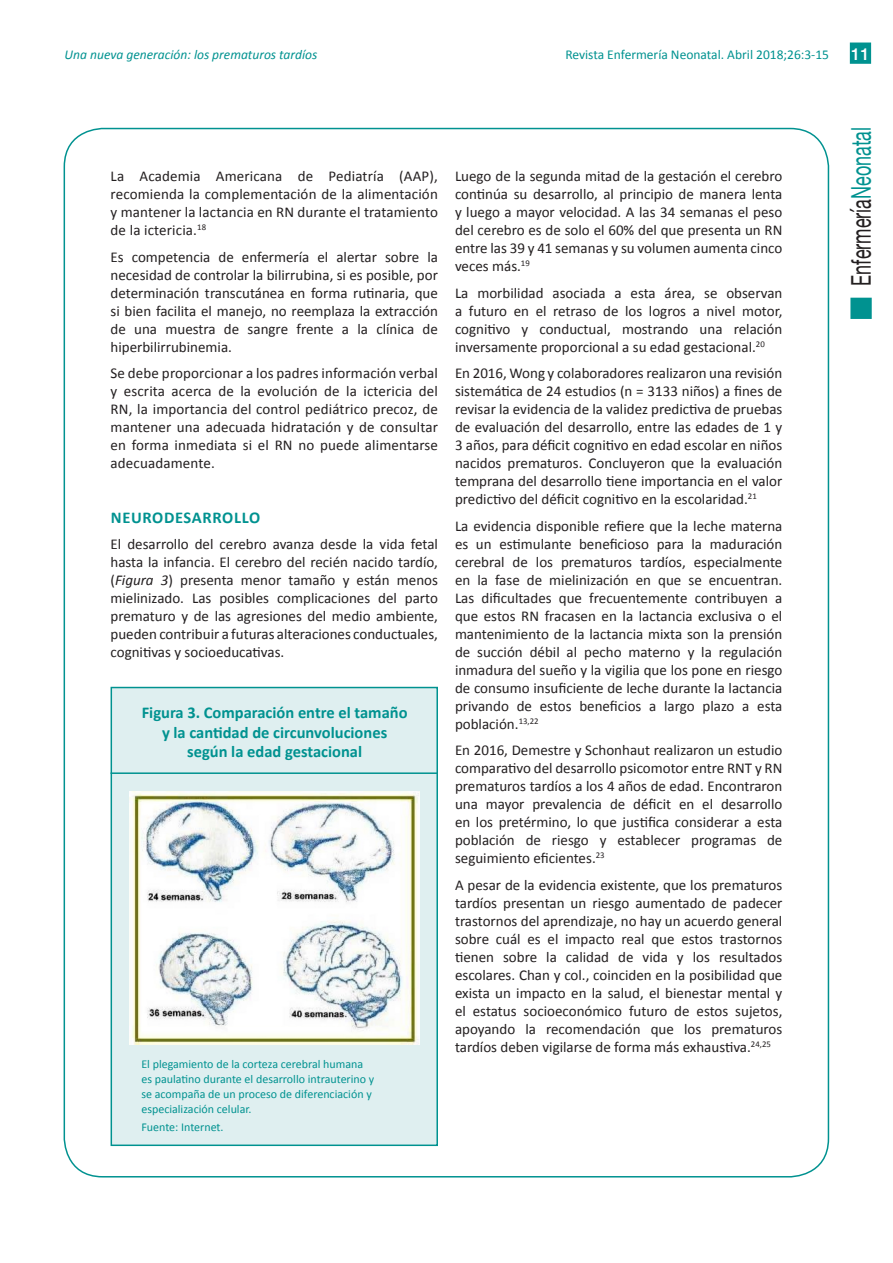
<style>
.page{position:relative;width:893px;height:1263px;background:#fff}
.page>*{position:absolute;margin:0;border:0;box-sizing:border-box;transform-origin:0 0}
.t1{font:27.15px "Helvetica Neue";color:#231f20;scale:.66 1}
._4_Subtítulos_x11{font:700 16.5px/19.5px "Calibri";color:#009290;text-align:center}
._4_Subtítulos_x11-2{font:700 16.5px "Calibri";letter-spacing:.04em;color:#009290}
.t2{font:500 16.5px "Helvetica Neue";color:#fff}
._3_Texto_normalx10{font:15px/18px "Calibri";color:#231f20;text-align:justify}
._7_Cuadros_texto_x10{font:13.5px "Calibri";color:#009290}
._7_Cuadros_texto_x10-2{font:italic 13.5px "Calibri";color:#009290}
._7_Cuadros_texto_x10-3{font:12px/15px "Calibri";color:#009290}
.s1{font-style:italic}
.s2{color:#009290}
</style>
<div class="page">
<div style="left:850px;top:298px;width:22px;height:21px;background:#009290;border:2px solid #009290"></div>
<div style="left:850px;top:43px;width:21px;height:21px;background:#009290"></div>
<div style="left:111px;top:687px;width:327px;height:459px;background:#dfeff0;border:2px solid #009290"></div>
<hr style="left:111px;top:772px;width:327px;height:2px;background:#009290">
<img style="left:130px;top:792px;width:289px;height:252px">
<p class="_7_Cuadros_texto_x10-2" style="left:65px;top:46px;width:254px">Una nueva generación: los prematuros tardíos</p>
<p class="_7_Cuadros_texto_x10" style="left:565px;top:46px;width:265px">Revista Enfermería Neonatal. Abril 2018;26:3-15</p>
<p class="t2" style="left:851px;top:41px;width:20px">11</p>
<p class="_3_Texto_normalx10" style="left:111px;top:167px;width:329px">La Academia Americana de Pediatría (AAP), recomienda la complementación de la alimentación y mantener la lactancia en RN durante el tratamiento de la ictericia.<sup>18</sup></p>
<p class="_3_Texto_normalx10" style="left:111px;top:248px;width:329px">Es competencia de enfermería el alertar sobre la necesidad de controlar la bilirrubina, si es posible, por determinación transcutánea en forma rutinaria, que si bien facilita el manejo, no reemplaza la extracción de una muestra de sangre frente a la clínica de hiperbilirrubinemia.</p>
<p class="_3_Texto_normalx10" style="left:111px;top:364px;width:329px">Se debe proporcionar a los padres información verbal y escrita acerca de la evolución de la ictericia del RN, la importancia del control pediátrico precoz, de mantener una adecuada hidratación y de consultar en forma inmediata si el RN no puede alimentarse adecuadamente.</p>
<p class="_4_Subtítulos_x11-2" style="left:111px;top:507px;width:151px">NEURODESARROLLO</p>
<p class="_3_Texto_normalx10" style="left:111px;top:535px;width:329px">El desarrollo del cerebro avanza desde la vida fetal hasta la infancia. El cerebro del recién nacido tardío, (<span class="s1">Figura 3</span>) presenta menor tamaño y están menos mielinizado. Las posibles complicaciones del parto prematuro y de las agresiones del medio ambiente, pueden contribuir a futuras alteraciones conductuales, cognitivas y socioeducativas.</p>
<p class="_4_Subtítulos_x11" style="left:142px;top:703px;width:267px">Figura 3. Comparación entre el tamaño y la cantidad de circunvoluciones según la edad gestacional</p>
<p class="_7_Cuadros_texto_x10-3" style="left:141px;top:1057px;width:234px">El plegamiento de la corteza cerebral humana es paulatino durante el desarrollo intrauterino y se acompaña de un proceso de diferenciación y especialización celular.</p>
<p class="_7_Cuadros_texto_x10-3" style="left:141px;top:1120px;width:84px">Fuente: Internet.</p>
<p class="_3_Texto_normalx10" style="left:455px;top:167px;width:329px">Luego de la segunda mitad de la gestación el cerebro continúa su desarrollo, al principio de manera lenta y luego a mayor velocidad. A las 34 semanas el peso del cerebro es de solo el 60% del que presenta un RN entre las 39 y 41 semanas y su volumen aumenta cinco veces más.<sup>19</sup></p>
<p class="_3_Texto_normalx10" style="left:455px;top:284px;width:329px">La morbilidad asociada a esta área, se observan a futuro en el retraso de los logros a nivel motor, cognitivo y conductual, mostrando una relación inversamente proporcional a su edad gestacional.<sup>20</sup></p>
<p class="_3_Texto_normalx10" style="left:455px;top:364px;width:329px">En 2016, Wong y colaboradores realizaron una revisión sistemática de 24 estudios (n = 3133 niños) a fines de revisar la evidencia de la validez predictiva de pruebas de evaluación del desarrollo, entre las edades de 1 y 3 años, para déficit cognitivo en edad escolar en niños nacidos prematuros. Concluyeron que la evaluación temprana del desarrollo tiene importancia en el valor predictivo del déficit cognitivo en la escolaridad.<sup>21</sup></p>
<p class="_3_Texto_normalx10" style="left:455px;top:517px;width:329px">La evidencia disponible refiere que la leche materna es un estimulante beneficioso para la maduración cerebral de los prematuros tardíos, especialmente en la fase de mielinización en que se encuentran.<br>Las dificultades que frecuentemente contribuyen a que estos RN fracasen en la lactancia exclusiva o el mantenimiento de la lactancia mixta son la prensión de succión débil al pecho materno y la regulación inmadura del sueño y la vigilia que los pone en riesgo de consumo insuficiente de leche durante la lactancia privando de estos beneficios a largo plazo a esta población.<sup>13,22</sup></p>
<p class="_3_Texto_normalx10" style="left:455px;top:741px;width:329px">En 2016, Demestre y Schonhaut realizaron un estudio comparativo del desarrollo psicomotor entre RNT y RN prematuros tardíos a los 4 años de edad. Encontraron una mayor prevalencia de déficit en el desarrollo en los pretérmino, lo que justifica considerar a esta población de riesgo y establecer programas de seguimiento eficientes.<sup>23</sup></p>
<p class="_3_Texto_normalx10" style="left:455px;top:876px;width:329px">A pesar de la evidencia existente, que los prematuros tardíos presentan un riesgo aumentado de padecer trastornos del aprendizaje, no hay un acuerdo general sobre cuál es el impacto real que estos trastornos tienen sobre la calidad de vida y los resultados escolares. Chan y col., coinciden en la posibilidad que exista un impacto en la salud, el bienestar mental y el estatus socioeconómico futuro de estos sujetos, apoyando la recomendación que los prematuros tardíos deben vigilarse de forma más exhaustiva.<sup>24,25</sup></p>
<h1 class="t1" style="left:841px;top:286px;width:242px;rotate:-90deg">Enfermería<span class="s2">Neonatal</span></h1>
</div>
